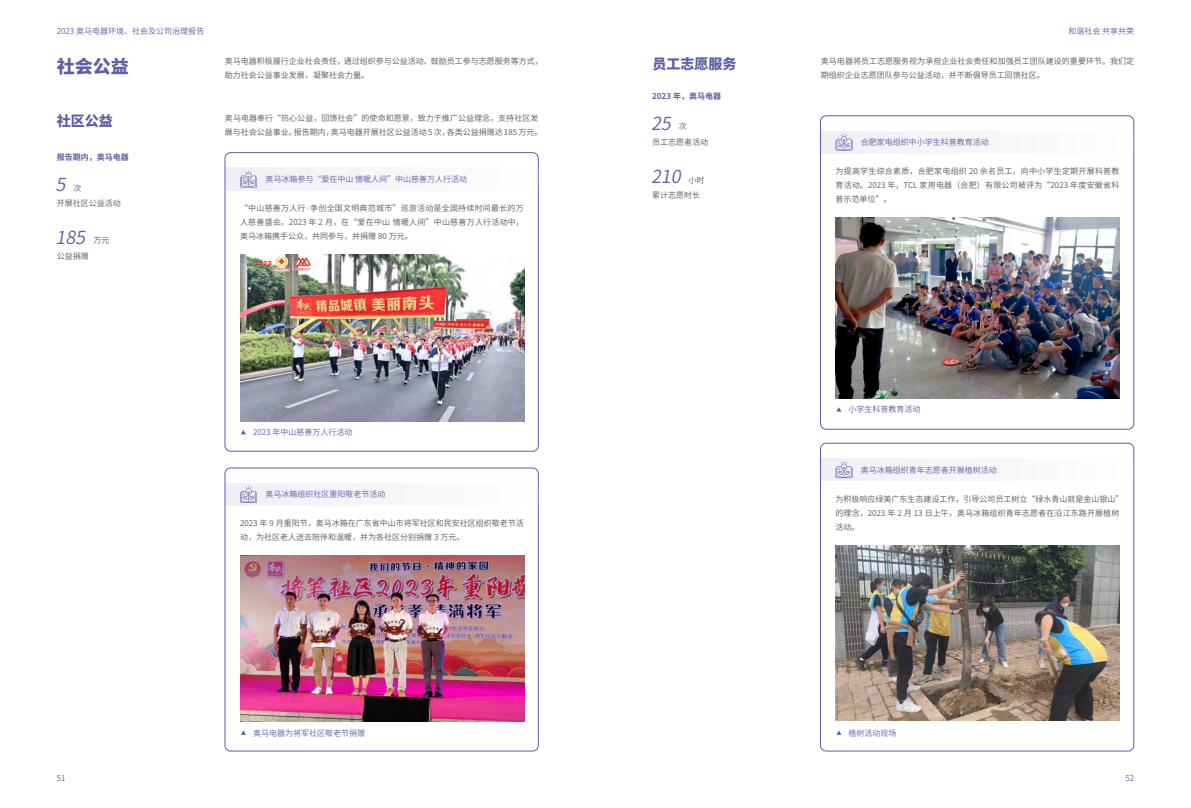
<style>
.page{position:relative;width:1191px;height:808px;background:#fff}
.page>*{position:absolute;margin:0;border:0;box-sizing:border-box;transform-origin:0 0}
.t1{font:italic 18px "Source Han Sans CN";color:#5c5fa5}
.t2{font:800 18px "Source Han Sans CN";color:#5c5fa5}
.t3{font:800 14px "Source Han Sans CN";color:#5c5fa5}
.t4{font:8px/14px "Source Han Sans CN";color:#595757}
.t5{font:8px "Source Han Sans CN";color:#5c5fa5}
.t6{font:700 8px "Source Han Sans CN";color:#5c5fa5}
</style>
<div class="page">
<div style="left:225px;top:152px;width:313px;height:299px;border:1px solid #5c5fa5;border-radius:6px"></div>
<div style="left:820px;top:116px;width:314px;height:313px;border:1px solid #5c5fa5;border-radius:6px"></div>
<div style="left:225px;top:468px;width:313px;height:283px;border:1px solid #5c5fa5;border-radius:6px"></div>
<div style="left:820px;top:443px;width:314px;height:308px;border:1px solid #5c5fa5;border-radius:6px"></div>
<div style="left:225px;top:168px;width:313px;height:22px;background:#f7f6fa"></div>
<div style="left:820px;top:131px;width:314px;height:22px;background:#f7f6fa"></div>
<div style="left:225px;top:483px;width:313px;height:22px;background:#f7f6fa"></div>
<div style="left:820px;top:458px;width:314px;height:23px;background:#f7f6fa"></div>
<svg style="left:240px;top:170px;width:17px;height:17px"></svg>
<svg style="left:835px;top:134px;width:17px;height:17px"></svg>
<svg style="left:240px;top:486px;width:17px;height:17px"></svg>
<svg style="left:835px;top:461px;width:17px;height:17px"></svg>
<img style="left:240px;top:255px;width:284px;height:166px">
<img style="left:836px;top:218px;width:283px;height:180px">
<img style="left:836px;top:546px;width:283px;height:175px">
<img style="left:240px;top:556px;width:284px;height:166px">
<svg style="left:241px;top:430px;width:5px;height:4px"></svg>
<svg style="left:836px;top:407px;width:5px;height:5px"></svg>
<svg style="left:241px;top:730px;width:5px;height:5px"></svg>
<svg style="left:836px;top:730px;width:5px;height:5px"></svg>
<p class="t5" style="left:57px;top:27px;width:149px">2023 奥马电器环境、社会及公司治理报告</p>
<h1 class="t2" style="left:57px;top:56px;width:73px">社会公益</h1>
<p class="t4" style="left:225px;top:54px;width:319px">奥马电器积极履行企业社会责任，通过组织参与公益活动、鼓励员工参与志愿服务等方式，助力社会公益事业发展，凝聚社会力量。</p>
<p class="t4" style="left:225px;top:111px;width:319px">奥马电器奉行“热心公益，回馈社会”的使命和愿景，致力于推广公益理念，支持社区发展与社会公益事业。报告期内，奥马电器开展社区公益活动 5 次，各类公益捐赠达 185 万元。</p>
<h2 class="t3" style="left:57px;top:113px;width:57px">社区公益</h2>
<p class="t6" style="left:57px;top:153px;width:73px">报告期内，奥马电器</p>
<h1 class="t1" style="left:55px;top:174px;width:20px">5</h1>
<p class="t4" style="left:74px;top:181px;width:9px">次</p>
<p class="t4" style="left:57px;top:196px;width:65px">开展社区公益活动</p>
<h1 class="t1" style="left:56px;top:227px;width:40px">185</h1>
<p class="t4" style="left:93px;top:234px;width:17px">万元</p>
<p class="t4" style="left:57px;top:249px;width:33px">公益捐赠</p>
<p class="t5" style="left:265px;top:175px;width:203px">奥马冰箱参与“爱在中山 情暖人间”中山慈善万人行活动</p>
<p class="t4" style="left:240px;top:201px;width:285px;text-align:justify">“中山慈善万人行·争创全国文明典范城市”巡游活动是全国持续时间最长的万人慈善盛会。2023 年 2 月，在“爱在中山 情暖人间”中山慈善万人行活动中，奥马冰箱携手公众，共同参与，并捐赠 80 万元。</p>
<p class="t5" style="left:253px;top:428px;width:101px">2023 年中山慈善万人行活动</p>
<p class="t5" style="left:265px;top:490px;width:121px">奥马冰箱组织社区重阳敬老节活动</p>
<p class="t4" style="left:240px;top:517px;width:285px">2023 年 9 月重阳节，奥马冰箱在广东省中山市将军社区和民安社区组织敬老节活动，为社区老人送去陪伴和温暖，并为各社区分别捐赠 3 万元。</p>
<h2 class="t3" style="left:652px;top:56px;width:85px">员工志愿服务</h2>
<p class="t6" style="left:652px;top:92px;width:70px">2023 年，奥马电器</p>
<h1 class="t1" style="left:651px;top:113px;width:30px">25</h1>
<p class="t4" style="left:679px;top:120px;width:9px">次</p>
<p class="t4" style="left:652px;top:135px;width:57px">员工志愿者活动</p>
<h1 class="t1" style="left:651px;top:166px;width:40px">210</h1>
<p class="t4" style="left:688px;top:173px;width:17px">小时</p>
<p class="t4" style="left:652px;top:188px;width:49px">累计志愿时长</p>
<p class="t5" style="left:1068px;top:27px;width:67px">和谐社会 共享共荣</p>
<p class="t4" style="left:821px;top:54px;width:315px">奥马电器将员工志愿服务视为承担企业社会责任和加强员工团队建设的重要环节。我们定期组织企业志愿团队参与公益活动，并不断倡导员工回馈社区。</p>
<p class="t5" style="left:861px;top:138px;width:129px">合肥家电组织中小学生科普教育活动</p>
<p class="t4" style="left:835px;top:164px;width:285px;text-align:justify">为提高学生综合素质，合肥家电组织 20 余名员工，向中小学生定期开展科普教育活动。2023 年，TCL 家用电器（合肥）有限公司被评为“2023 年度安徽省科普示范单位”。</p>
<p class="t5" style="left:848px;top:405px;width:73px">小学生科普教育活动</p>
<p class="t5" style="left:861px;top:465px;width:137px">奥马冰箱组织青年志愿者开展植树活动</p>
<p class="t4" style="left:835px;top:492px;width:289px">为积极响应绿美广东生态建设工作，引导公司员工树立“绿水青山就是金山银山”的理念，2023 年 2 月 13 日上午，奥马冰箱组织青年志愿者在沿江东路开展植树活动。</p>
<p class="t5" style="left:57px;top:774px;width:10px">51</p>
<p class="t5" style="left:253px;top:728px;width:113px">奥马电器为将军社区敬老节捐赠</p>
<p class="t5" style="left:848px;top:728px;width:49px">植树活动现场</p>
<p class="t5" style="left:1125px;top:774px;width:10px">52</p>
</div>
